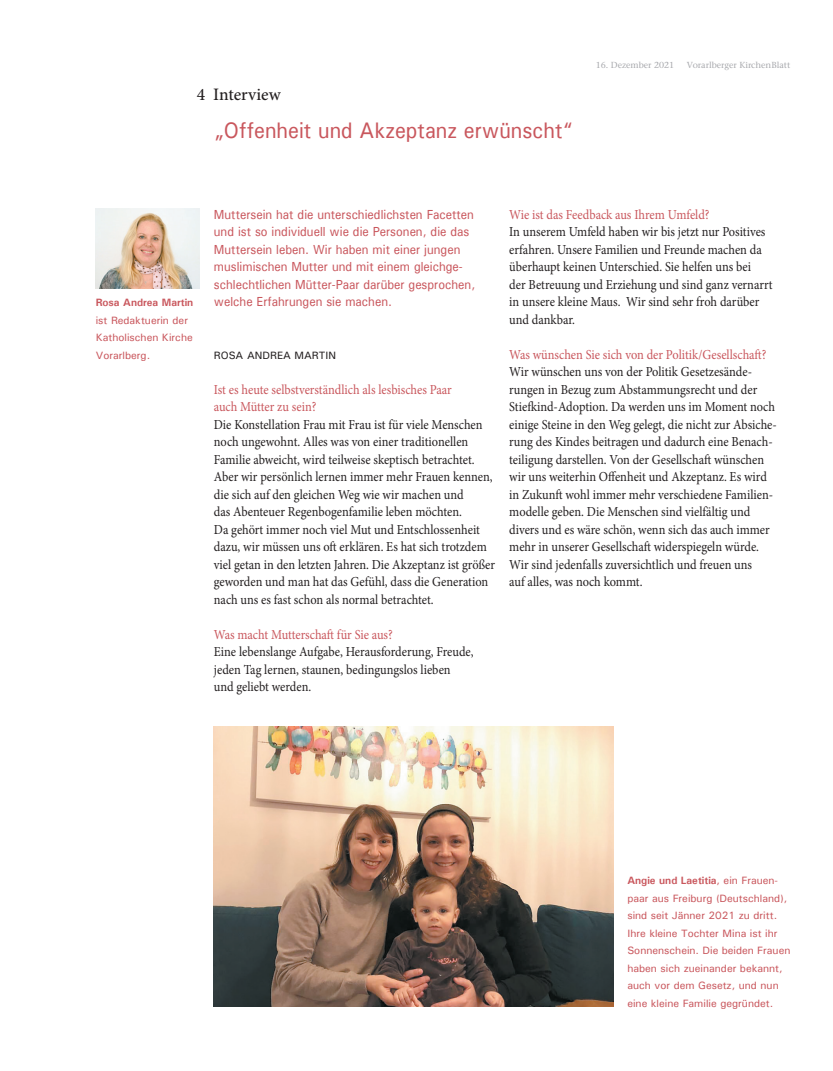
<style>
.page{position:relative;width:833px;height:1071px;background:#fff}
.page>*{position:absolute;margin:0;border:0;box-sizing:border-box;transform-origin:0 0}
.t1{font:500 22.5px "Univers";color:#c9575d;scale:.9 1}
.t2{font:500 17.5px "Minion Pro";color:#231f20}
.t3{font:13.75px/17.5px "Minion Pro";color:#231f20;scale:.9 1}
.t4{font:13.75px/17.5px "Minion Pro";letter-spacing:-.005em;color:#c9575d;scale:.9 1}
.t5{font:500 13.12px/17.5px "Univers";color:#c9575d;scale:.9 1}
.t6{font:500 10.62px/17.5px "Univers";color:#c9575d}
.t7{font:500 10.62px "Univers";color:#231f20}
.t8{font:700 10.62px "Univers";color:#c9575d}
.t9{font:500 8.75px "Stone Serif Std";color:#a8a9ad}
.s1{font-weight:700}
</style>
<div class="page">
<img style="left:96px;top:208px;width:104px;height:80px">
<img style="left:214px;top:726px;width:399px;height:280px">
<p class="t2" style="left:197px;top:83px;width:85px">4 Interview</p>
<h1 class="t1" style="left:214px;top:116px;width:400px">„Offenheit und Akzeptanz erwünscht“</h1>
<p class="t9" style="left:596px;top:60px;width:80px">16. Dezember 2021</p>
<p class="t9" style="left:687px;top:60px;width:105px">Vorarlberger KirchenBlatt</p>
<p class="t8" style="left:96px;top:295px;width:99px">Rosa Andrea Martin</p>
<p class="t6" style="left:96px;top:311px;width:99px">ist Redaktuerin der<br>Katholischen Kirche<br>Vorarlberg.</p>
<p class="t5" style="left:214px;top:205px;width:292px">Muttersein hat die unterschiedlichsten Facetten und ist so individuell wie die Personen, die das Muttersein leben. Wir haben mit einer jungen muslimischen Mutter und mit einem gleichge&shy;schlechtlichen Mütter-Paar darüber gesprochen, welche Erfahrungen sie machen.</p>
<p class="t7" style="left:214px;top:348px;width:124px">ROSA ANDREA MARTIN</p>
<p class="t4" style="left:214px;top:380px;width:266px">Ist es heute selbstverständlich als lesbisches Paar auch Mütter zu sein?</p>
<p class="t3" style="left:214px;top:415px;width:314px">Die Konstellation Frau mit Frau ist für viele Menschen noch ungewohnt. Alles was von einer traditionellen Familie abweicht, wird teilweise skeptisch betrachtet.<br>Aber wir persönlich lernen immer mehr Frauen kennen, die sich auf den gleichen Weg wie wir machen und<br>das Abenteuer Regenbogenfamilie leben möchten.<br>Da gehört immer noch viel Mut und Entschlossenheit dazu, wir müssen uns oft erklären. Es hat sich trotzdem viel getan in den letzten Jahren. Die Akzeptanz ist größer geworden und man hat das Gefühl, dass die Generation nach uns es fast schon als normal betrachtet.</p>
<p class="t4" style="left:214px;top:625px;width:200px">Was macht Mutterschaft für Sie aus?</p>
<p class="t3" style="left:214px;top:643px;width:290px">Eine lebenslange Aufgabe, Herausforderung, Freude, jeden Tag lernen, staunen, bedingungslos lieben und geliebt werden.</p>
<p class="t4" style="left:509px;top:205px;width:224px">Wie ist das Feedback aus Ihrem Umfeld?</p>
<p class="t3" style="left:509px;top:223px;width:294px">In unserem Umfeld haben wir bis jetzt nur Positives erfahren. Unsere Familien und Freunde machen da überhaupt keinen Unterschied. Sie helfen uns bei<br>der Betreuung und Erziehung und sind ganz vernarrt in unsere kleine Maus. Wir sind sehr froh darüber und dankbar.</p>
<p class="t4" style="left:509px;top:345px;width:287px">Was wünschen Sie sich von der Politik/Gesellschaft?</p>
<p class="t3" style="left:509px;top:363px;width:299px">Wir wünschen uns von der Politik Gesetzesände&shy;rungen in Bezug zum Abstammungsrecht und der Stiefkind-Adoption. Da werden uns im Moment noch einige Steine in den Weg gelegt, die nicht zur Absiche&shy;rung des Kindes beitragen und dadurch eine Benach&shy;teiligung darstellen. Von der Gesellschaft wünschen wir uns weiterhin Offenheit und Akzeptanz. Es wird in Zukunft wohl immer mehr verschiedene Familien&shy;modelle geben. Die Menschen sind vielfältig und divers und es wäre schön, wenn sich das auch immer mehr in unserer Gesellschaft widerspiegeln würde.<br>Wir sind jedenfalls zuversichtlich und freuen uns<br>auf alles, was noch kommt.</p>
<p class="t6" style="left:627px;top:871px;width:165px"><span class="s1">Angie und Laetitia</span>, ein Frauen&shy;paar aus Freiburg (Deutschland), sind seit Jänner 2021 zu dritt.<br>Ihre kleine Tochter Mina ist ihr<br>Sonnenschein. Die beiden Frauen haben sich zueinander bekannt, auch vor dem Gesetz, und nun eine kleine Familie gegründet.</p>
</div>
